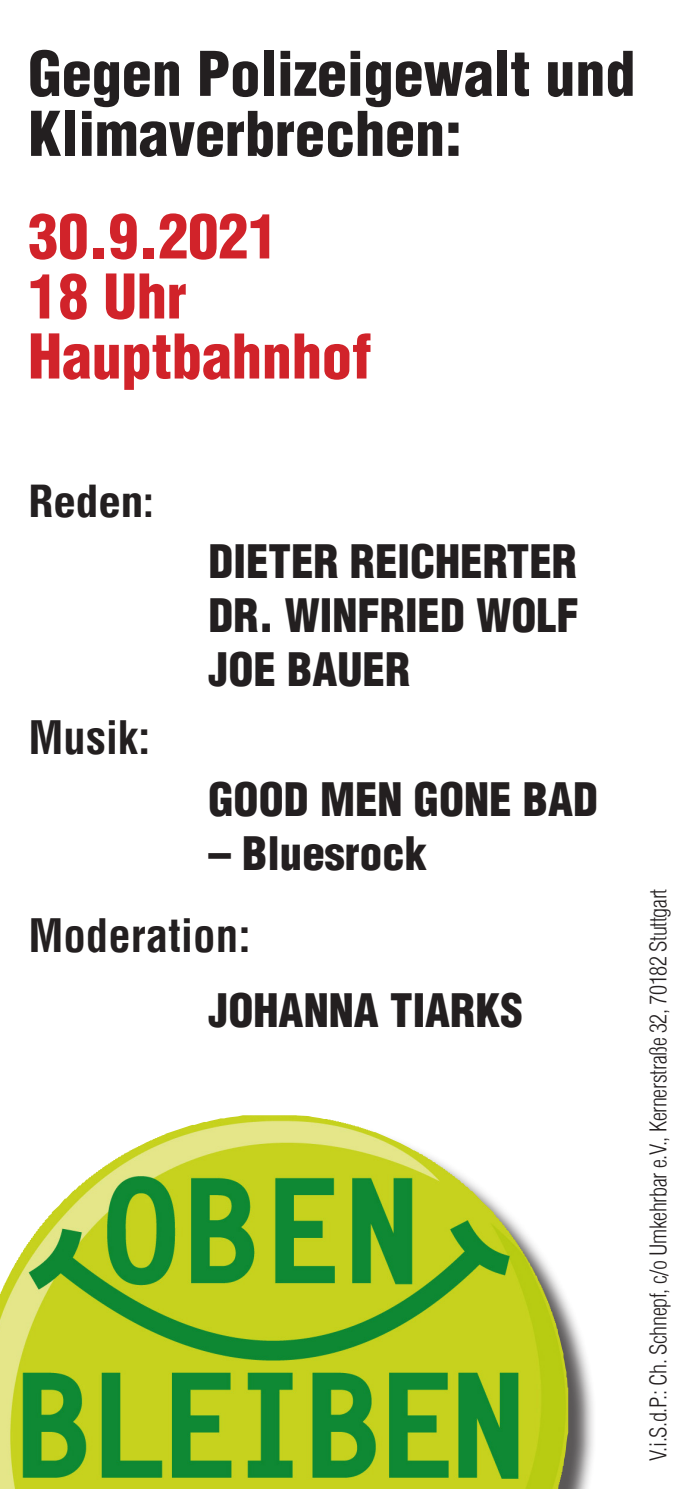
<style>
.page{position:relative;width:695px;height:1489px;background:#fff}
.page>*{position:absolute;margin:0;border:0;box-sizing:border-box;transform-origin:0 0}
.t1{font:60px/60px "Switzerland Cond Black Plain";color:#231f20}
.t2{font:60px "Switzerland Cond Black Plain";color:#d1232a}
.t3{font:45px "Switzerland Cond Black Plain";color:#231f20}
.t4{font:45px "Switzerland Condensed";color:#231f20}
.t5{font:700 condensed 45px "Univers";color:#231f20}
.klein_nach_1_zeile{font:22.5px "Switzerland Cond Light Plain";letter-spacing:-.015em;color:#231f20}
</style>
<div class="page">
<div style="left:0;top:1118px;width:597px;height:370px;background:#231f20;opacity:.75"></div>
<img style="left:0;top:1115px;width:559px;height:373px">
<p class="t1" style="left:28px;top:43px;width:608px">Gegen Polizeigewalt und<br>Klimaverbrechen:</p>
<p class="t2" style="left:28px;top:199px;width:251px">30.9.2021</p>
<p class="t2" style="left:28px;top:259px;width:160px">18 Uhr</p>
<p class="t2" style="left:28px;top:319px;width:345px">Hauptbahnhof</p>
<p class="t5" style="left:28px;top:473px;width:127px">Reden:</p>
<p class="t4" style="left:28px;top:710px;width:124px">Musik:</p>
<p class="t3" style="left:208px;top:533px;width:370px">DIETER REICHERTER</p>
<p class="t3" style="left:208px;top:587px;width:372px">DR. WINFRIED WOLF</p>
<p class="t3" style="left:208px;top:641px;width:203px">JOE BAUER</p>
<p class="t3" style="left:208px;top:771px;width:391px">GOOD MEN GONE BAD</p>
<p class="t3" style="left:208px;top:825px;width:220px">– Bluesrock</p>
<p class="t4" style="left:28px;top:908px;width:224px">Moderation:</p>
<p class="t3" style="left:208px;top:982px;width:316px">JOHANNA TIARKS</p>
<p class="klein_nach_1_zeile" style="left:644px;top:1460px;width:573px;rotate:-90deg">V.i.S.d.P.: Ch. Schnepf, c/o Umkehrbar e.V., Kernerstraße 32, 70182 Stuttgart</p>
</div>
